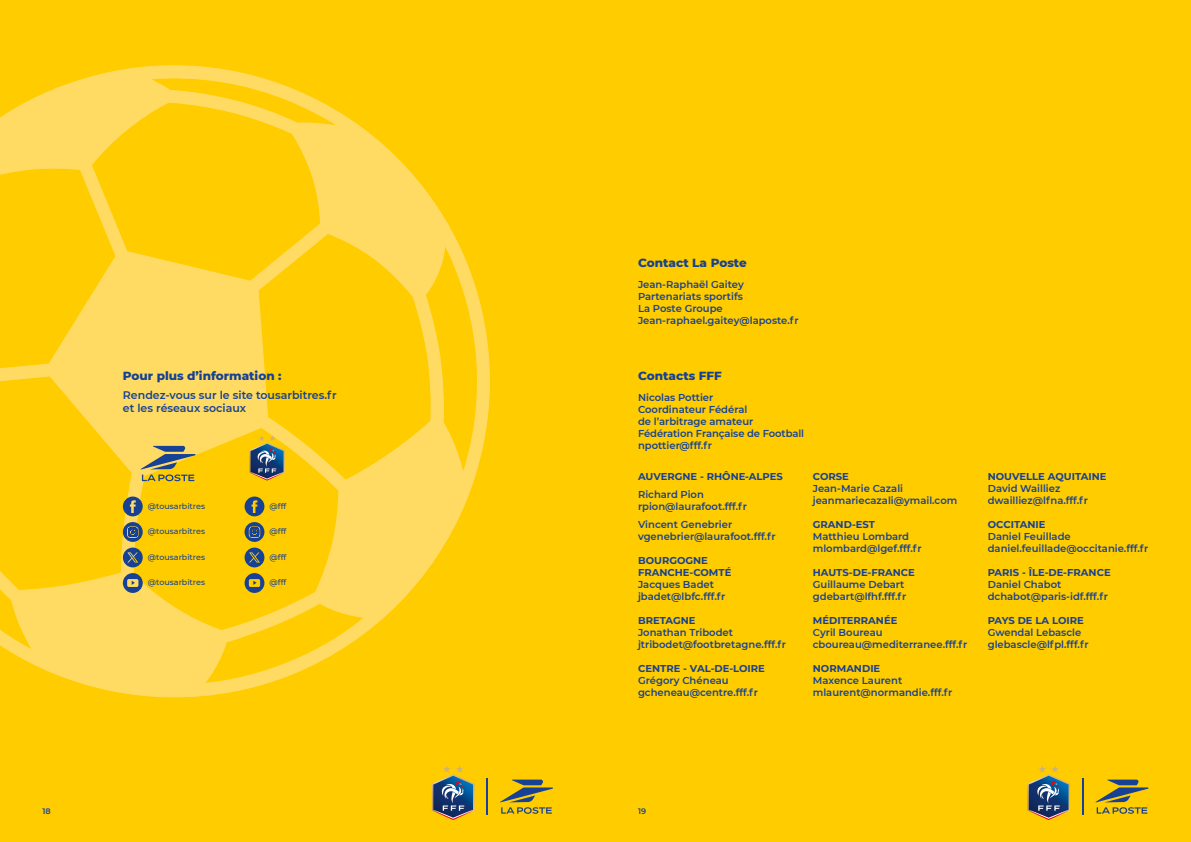
<style>
.page{position:relative;width:1191px;height:842px;background:#fc0}
.page>*{position:absolute;margin:0;border:0;box-sizing:border-box;transform-origin:0 0}
.t1{font:800 12px "Montserrat";color:#164194}
.t2{font:600 11px/13.2px "Montserrat";color:#164194}
.t3{font:600 10px/12px "Montserrat";color:#164194}
.t4{font:700 10px/12px "Montserrat";color:#164194}
.t5{font:500 8px "Montserrat";color:#164194}
.t6{font:600 8px "Montserrat";color:#164194}
</style>
<div class="page">
<svg style="left:0;top:65px;width:490px;height:633px"></svg>
<hr style="left:486px;top:778px;width:2px;height:37px;background:#164194">
<svg style="left:432px;top:765px;width:42px;height:55px"></svg>
<svg style="left:500px;top:780px;width:53px;height:34px"></svg>
<hr style="left:1082px;top:778px;width:1px;height:37px;background:#164194">
<svg style="left:1027px;top:765px;width:43px;height:55px"></svg>
<svg style="left:1095px;top:780px;width:53px;height:34px"></svg>
<svg style="left:141px;top:446px;width:54px;height:35px"></svg>
<svg style="left:123px;top:573px;width:20px;height:20px"></svg>
<svg style="left:244px;top:573px;width:20px;height:20px"></svg>
<svg style="left:123px;top:496px;width:20px;height:20px"></svg>
<svg style="left:244px;top:496px;width:20px;height:20px"></svg>
<svg style="left:123px;top:522px;width:20px;height:20px"></svg>
<svg style="left:244px;top:522px;width:20px;height:20px"></svg>
<svg style="left:123px;top:548px;width:20px;height:19px"></svg>
<svg style="left:244px;top:548px;width:20px;height:19px"></svg>
<svg style="left:249px;top:435px;width:36px;height:45px"></svg>
<p class="t1" style="left:123px;top:367px;width:160px">Pour plus d’information :</p>
<p class="t2" style="left:123px;top:388px;width:215px">Rendez-vous sur le site tousarbitres.fr et les réseaux sociaux</p>
<p class="t5" style="left:148px;top:500px;width:59px">@tousarbitres</p>
<p class="t5" style="left:270px;top:500px;width:18px">@fff</p>
<p class="t5" style="left:148px;top:526px;width:59px">@tousarbitres</p>
<p class="t5" style="left:270px;top:526px;width:18px">@fff</p>
<p class="t5" style="left:148px;top:551px;width:59px">@tousarbitres</p>
<p class="t5" style="left:270px;top:551px;width:18px">@fff</p>
<p class="t5" style="left:148px;top:577px;width:59px">@tousarbitres</p>
<p class="t5" style="left:270px;top:577px;width:18px">@fff</p>
<p class="t1" style="left:638px;top:254px;width:110px">Contact La Poste</p>
<p class="t3" style="left:638px;top:277px;width:162px">Jean-Raphaël Gaitey<br>Partenariats sportifs<br>La Poste Groupe<br>Jean-raphael.gaitey@laposte.fr</p>
<p class="t1" style="left:638px;top:367px;width:85px">Contacts FFF</p>
<p class="t3" style="left:638px;top:391px;width:167px">Nicolas Pottier<br>Coordinateur Fédéral<br>de l’arbitrage amateur<br>Fédération Française de Football npottier@fff.fr</p>
<p class="t4" style="left:638px;top:470px;width:146px">AUVERGNE - RHÔNE-ALPES</p>
<p class="t3" style="left:638px;top:488px;width:110px">Richard Pion rpion@laurafoot.fff.fr</p>
<p class="t3" style="left:638px;top:518px;width:139px">Vincent Genebrier vgenebrier@laurafoot.fff.fr</p>
<p class="t4" style="left:638px;top:554px;width:95px">BOURGOGNE<br>FRANCHE-COMTÉ</p>
<p class="t3" style="left:638px;top:578px;width:89px">Jacques Badet jbadet@lbfc.fff.fr</p>
<p class="t4" style="left:638px;top:614px;width:59px">BRETAGNE</p>
<p class="t3" style="left:638px;top:626px;width:150px">Jonathan Tribodet jtribodet@footbretagne.fff.fr</p>
<p class="t4" style="left:638px;top:662px;width:128px">CENTRE - VAL-DE-LOIRE</p>
<p class="t3" style="left:638px;top:674px;width:121px">Grégory Chéneau gcheneau@centre.fff.fr</p>
<p class="t4" style="left:813px;top:470px;width:38px">CORSE</p>
<p class="t3" style="left:813px;top:482px;width:146px">Jean-Marie Cazali jeanmariecazali@ymail.com</p>
<p class="t4" style="left:813px;top:518px;width:64px">GRAND-EST</p>
<p class="t3" style="left:813px;top:530px;width:110px">Matthieu Lombard mlombard@lgef.fff.fr</p>
<p class="t4" style="left:813px;top:566px;width:104px">HAUTS-DE-FRANCE</p>
<p class="t3" style="left:813px;top:578px;width:95px">Guillaume Debart gdebart@lfhf.fff.fr</p>
<p class="t4" style="left:813px;top:614px;width:86px">MÉDITERRANÉE</p>
<p class="t3" style="left:813px;top:626px;width:156px">Cyril Boureau cboureau@mediterranee.fff.fr</p>
<p class="t4" style="left:813px;top:662px;width:69px">NORMANDIE</p>
<p class="t3" style="left:813px;top:674px;width:141px">Maxence Laurent mlaurent@normandie.fff.fr</p>
<p class="t4" style="left:987px;top:470px;width:120px">NOUVELLE AQUITAINE</p>
<p class="t3" style="left:987px;top:482px;width:102px">David Wailliez dwailliez@lfna.fff.fr</p>
<p class="t4" style="left:987px;top:518px;width:59px">OCCITANIE</p>
<p class="t3" style="left:987px;top:530px;width:162px">Daniel Feuillade daniel.feuillade@occitanie.fff.fr</p>
<p class="t4" style="left:987px;top:566px;width:124px">PARIS - ÎLE-DE-FRANCE</p>
<p class="t3" style="left:987px;top:578px;width:122px">Daniel Chabot dchabot@paris-idf.fff.fr</p>
<p class="t4" style="left:987px;top:614px;width:98px">PAYS DE LA LOIRE</p>
<p class="t3" style="left:987px;top:626px;width:102px">Gwendal Lebascle glebascle@lfpl.fff.fr</p>
<p class="t6" style="left:43px;top:805px;width:10px">18</p>
<p class="t6" style="left:638px;top:805px;width:10px">19</p>
</div>
